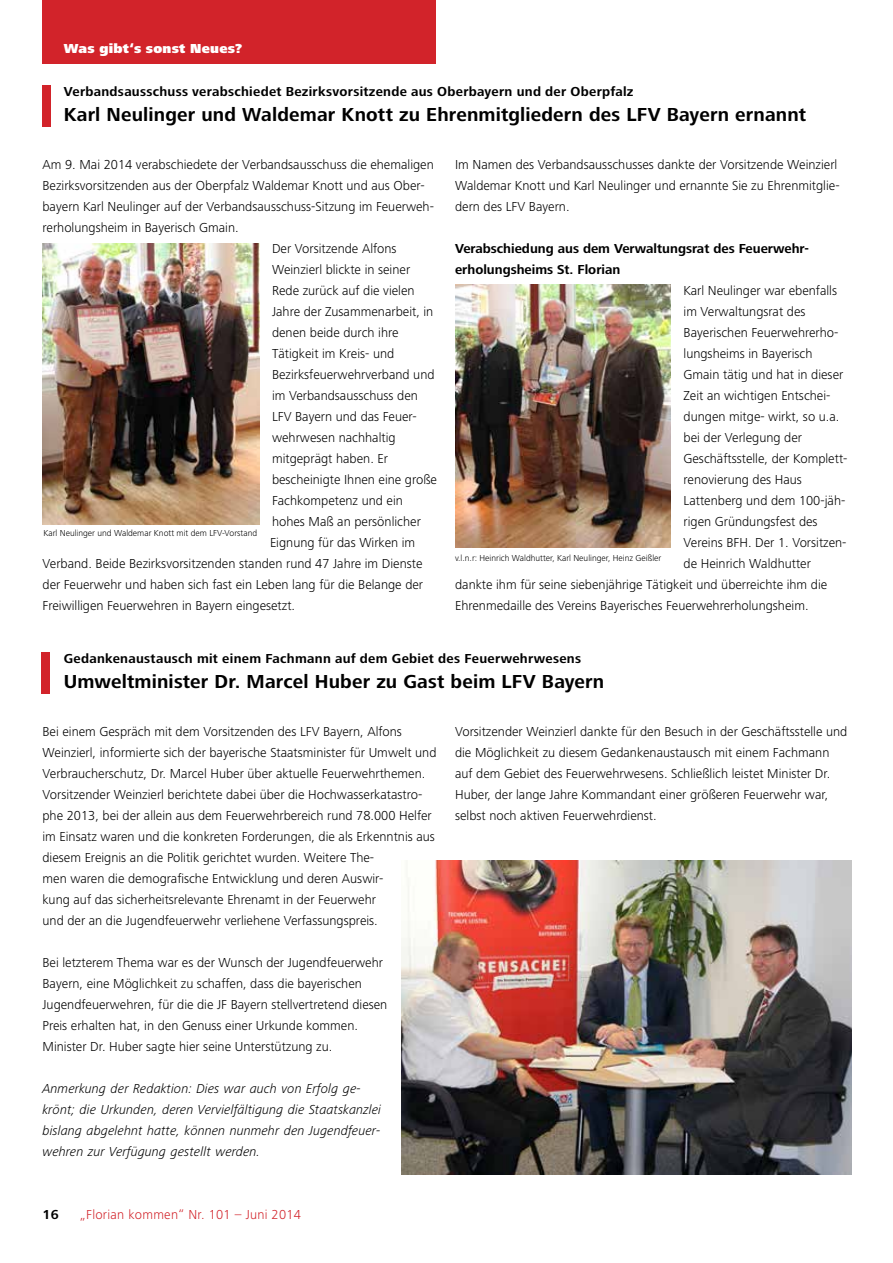
<style>
.page{position:relative;width:893px;height:1263px;background:#fff}
.page>*{position:absolute;margin:0;border:0;box-sizing:border-box;transform-origin:0 0}
.t1{font:700 19.5px "Frutiger Next LT";letter-spacing:.005em;color:#000}
.t2{font:300 13.5px/21px "Frutiger Next LT";color:#000}
.t3{font:italic 300 13.5px/21px "Frutiger Next LT";color:#000}
.t4{font:700 13.5px "Frutiger Next LT";letter-spacing:.02em;color:#000}
.t5{font:700 13.5px/21px "Frutiger Next LT";color:#000}
.t6{font:300 13.5px "Frutiger Next LT";letter-spacing:.02em;color:#d2232a}
.t7{font:900 13.5px "Frutiger Next LT";letter-spacing:.02em;color:#fff}
.t8{font:300 9px "Frutiger Next LT";color:#000}
</style>
<div class="page">
<div style="left:43px;top:0;width:393px;height:64px;background:#d2232a"></div>
<img style="left:43px;top:243px;width:216px;height:281px">
<img style="left:455px;top:285px;width:216px;height:262px">
<div style="left:43px;top:85px;width:8px;height:42px;background:#d2232a"></div>
<div style="left:41px;top:652px;width:9px;height:42px;background:#d2232a"></div>
<img style="left:401px;top:860px;width:450px;height:314px">
<p class="t7" style="left:64px;top:41px;width:180px">Was gibt‘s sonst Neues?</p>
<p class="t4" style="left:64px;top:83px;width:571px">Verbandsausschuss verabschiedet Bezirksvorsitzende aus Oberbayern und der Oberpfalz</p>
<h1 class="t1" style="left:64px;top:104px;width:744px">Karl Neulinger und Waldemar Knott zu Ehrenmitgliedern des LFV Bayern ernannt</h1>
<p class="t2" style="left:43px;top:154px;width:393px">Am 9. Mai 2014 verabschiedete der Verbandsausschuss die ehemaligen</p>
<p class="t2" style="left:43px;top:175px;width:384px">Bezirksvorsitzenden aus der Oberpfalz Waldemar Knott und aus Ober-</p>
<p class="t2" style="left:43px;top:196px;width:393px">bayern Karl Neulinger auf der Verbandsausschuss-Sitzung im Feuerweh-</p>
<p class="t2" style="left:43px;top:217px;width:198px">rerholungsheim in Bayerisch Gmain.</p>
<p class="t2" style="left:272px;top:238px;width:126px">Der Vorsitzende Alfons</p>
<p class="t2" style="left:272px;top:259px;width:140px">Weinzierl blickte in seiner</p>
<p class="t2" style="left:272px;top:280px;width:144px">Rede zurück auf die vielen</p>
<p class="t2" style="left:272px;top:301px;width:163px">Jahre der Zusammenarbeit, in</p>
<p class="t2" style="left:272px;top:322px;width:128px">denen beide durch ihre</p>
<p class="t2" style="left:272px;top:343px;width:124px">Tätigkeit im Kreis- und</p>
<p class="t2" style="left:272px;top:364px;width:164px">Bezirksfeuerwehrverband und</p>
<p class="t2" style="left:272px;top:385px;width:147px">im Verbandsausschuss den</p>
<p class="t2" style="left:272px;top:406px;width:146px">LFV Bayern und das Feuer-</p>
<p class="t2" style="left:272px;top:427px;width:125px">wehrwesen nachhaltig</p>
<p class="t2" style="left:272px;top:448px;width:118px">mitgeprägt haben. Er</p>
<p class="t2" style="left:272px;top:469px;width:167px">bescheinigte Ihnen eine große</p>
<p class="t2" style="left:272px;top:490px;width:132px">Fachkompetenz und ein</p>
<p class="t2" style="left:272px;top:511px;width:150px">hohes Maß an persönlicher</p>
<p class="t2" style="left:270px;top:532px;width:147px">Eignung für das Wirken im</p>
<p class="t2" style="left:43px;top:553px;width:382px">Verband. Beide Bezirksvorsitzenden standen rund 47 Jahre im Dienste</p>
<p class="t2" style="left:43px;top:574px;width:382px">der Feuerwehr und haben sich fast ein Leben lang für die Belange der</p>
<p class="t2" style="left:43px;top:595px;width:254px">Freiwilligen Feuerwehren in Bayern eingesetzt.</p>
<p class="t8" style="left:44px;top:528px;width:215px">Karl Neulinger und Waldemar Knott mit dem LFV-Vorstand</p>
<p class="t2" style="left:455px;top:154px;width:386px">Im Namen des Verbandsausschusses dankte der Vorsitzende Weinzierl<br>Waldemar Knott und Karl Neulinger und ernannte Sie zu Ehrenmitglie&shy;dern des LFV Bayern.</p>
<p class="t5" style="left:455px;top:238px;width:355px">Verabschiedung aus dem Verwaltungsrat des Feuerwehr&shy;erholungsheims St. Florian</p>
<p class="t2" style="left:684px;top:280px;width:155px">Karl Neulinger war ebenfalls</p>
<p class="t2" style="left:684px;top:301px;width:123px">im Verwaltungsrat des</p>
<p class="t2" style="left:684px;top:322px;width:156px">Bayerischen Feuerwehrerho-</p>
<p class="t2" style="left:684px;top:343px;width:131px">lungsheims in Bayerisch</p>
<p class="t2" style="left:684px;top:364px;width:161px">Gmain tätig und hat in dieser</p>
<p class="t2" style="left:684px;top:385px;width:148px">Zeit an wichtigen Entschei-</p>
<p class="t2" style="left:684px;top:406px;width:157px">dungen mitge- wirkt, so u.a.</p>
<p class="t2" style="left:684px;top:427px;width:120px">bei der Verlegung der</p>
<p class="t2" style="left:684px;top:448px;width:165px">Geschäftsstelle, der Komplett-</p>
<p class="t2" style="left:684px;top:469px;width:120px">renovierung des Haus</p>
<p class="t2" style="left:684px;top:490px;width:163px">Lattenberg und dem 100-jäh-</p>
<p class="t2" style="left:684px;top:511px;width:136px">rigen Gründungsfest des</p>
<p class="t2" style="left:684px;top:532px;width:164px">Vereins BFH. Der 1. Vorsitzen-</p>
<p class="t2" style="left:684px;top:553px;width:129px">de Heinrich Waldhutter</p>
<p class="t2" style="left:455px;top:574px;width:374px">dankte ihm für seine siebenjährige Tätigkeit und überreichte ihm die</p>
<p class="t2" style="left:455px;top:595px;width:355px">Ehrenmedaille des Vereins Bayerisches Feuerwehrerholungsheim.</p>
<p class="t8" style="left:455px;top:553px;width:208px">v.l.n.r: Heinrich Waldhutter, Karl Neulinger, Heinz Geißler</p>
<p class="t4" style="left:64px;top:650px;width:519px">Gedankenaustausch mit einem Fachmann auf dem Gebiet des Feuerwehrwesens</p>
<h1 class="t1" style="left:64px;top:671px;width:542px">Umweltminister Dr. Marcel Huber zu Gast beim LFV Bayern</h1>
<p class="t2" style="left:43px;top:721px;width:395px">Bei einem Gespräch mit dem Vorsitzenden des LFV Bayern, Alfons Weinzierl, informierte sich der bayerische Staatsminister für Umwelt und Verbraucherschutz, Dr. Marcel Huber über aktuelle Feuerwehrthemen.<br>Vorsitzender Weinzierl berichtete dabei über die Hochwasserkatastro&shy;phe 2013, bei der allein aus dem Feuerwehrbereich rund 78.000 Helfer im Einsatz waren und die konkreten Forderungen, die als Erkenntnis aus diesem Ereignis an die Politik gerichtet wurden. Weitere The-<br>men waren die demografische Entwicklung und deren Auswir-<br>kung auf das sicherheitsrelevante Ehrenamt in der Feuerwehr<br>und der an die Jugendfeuerwehr verliehene Verfassungspreis.</p>
<p class="t2" style="left:43px;top:952px;width:346px">Bei letzterem Thema war es der Wunsch der Jugendfeuerwehr Bayern, eine Möglichkeit zu schaffen, dass die bayerischen Jugendfeuerwehren, für die die JF Bayern stellvertretend diesen Preis erhalten hat, in den Genuss einer Urkunde kommen.<br>Minister Dr. Huber sagte hier seine Unterstützung zu.</p>
<p class="t3" style="left:43px;top:1078px;width:340px">Anmerkung der Redaktion: Dies war auch von Erfolg ge&shy;krönt; die Urkunden, deren Vervielfältigung die Staatskanzlei bislang abgelehnt hatte, können nunmehr den Jugendfeuer&shy;wehren zur Verfügung gestellt werden.</p>
<p class="t2" style="left:455px;top:721px;width:394px">Vorsitzender Weinzierl dankte für den Besuch in der Geschäftsstelle und die Möglichkeit zu diesem Gedankenaustausch mit einem Fachmann auf dem Gebiet des Feuerwehrwesens. Schließlich leistet Minister Dr.<br>Huber, der lange Jahre Kommandant einer größeren Feuerwehr war, selbst noch aktiven Feuerwehrdienst.</p>
<p class="t4" style="left:43px;top:1206px;width:18px">16</p>
<p class="t6" style="left:80px;top:1207px;width:222px">„Florian kommen“ Nr. 101 – Juni 2014</p>
</div>
